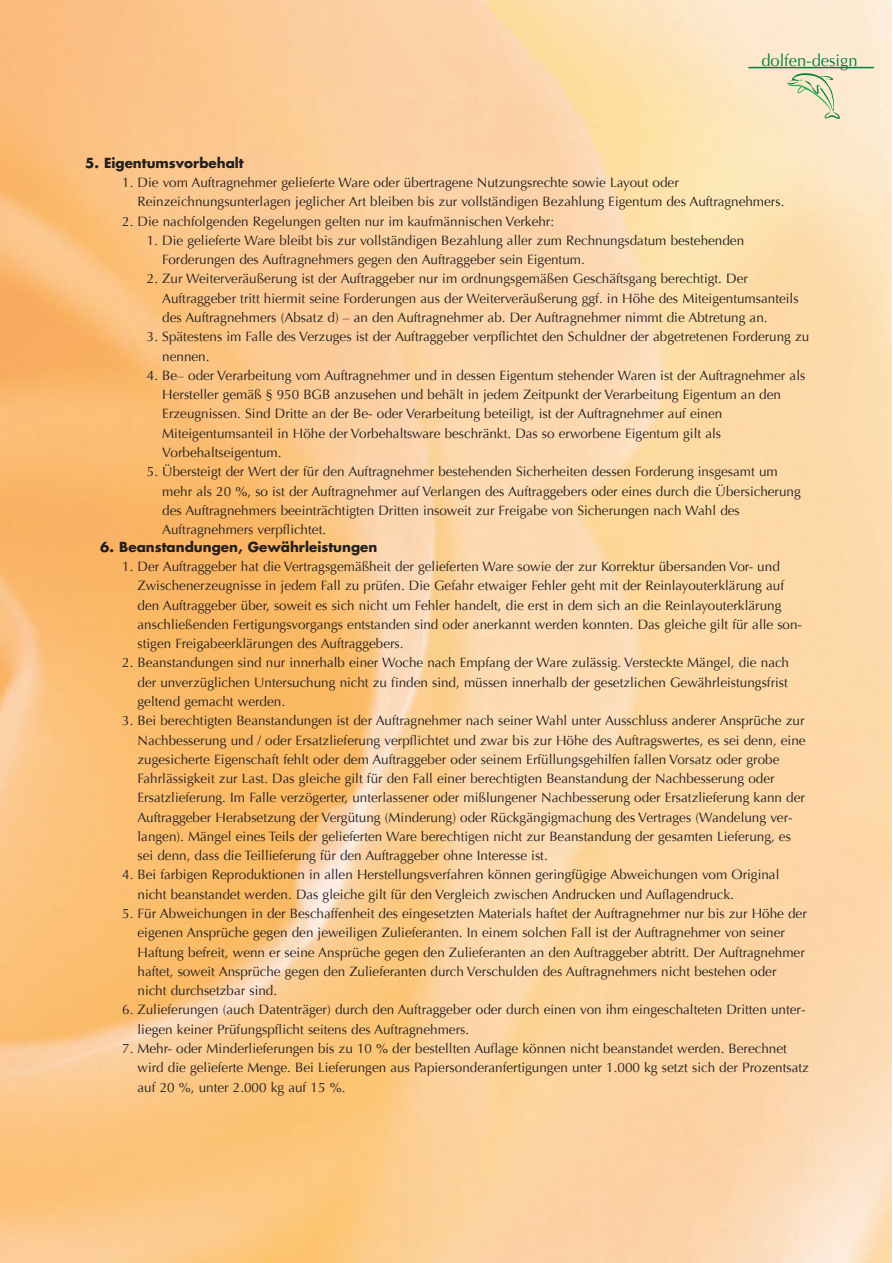
<style>
.page{position:relative;width:893px;height:1263px;background:#fff}
.page>*{position:absolute;margin:0;border:0;box-sizing:border-box;transform-origin:0 0}
.t1{font:16.5px "Optima";color:#007e3d}
.t2{font:13.5px/19.4px "Optima";color:#231f20}
.t3{font:700 13.5px "Futura";color:#231f20}
</style>
<div class="page">
<img style="left:0;top:0;width:892px;height:1262px">
<svg style="left:787px;top:73px;width:53px;height:46px;background:#dfdcbb"></svg>
<hr style="left:748px;top:67px;width:126px;height:1px;background:#007e3d">
<p class="t1" style="left:761px;top:51px;width:98px">dolfen-design</p>
<p class="t3" style="left:85px;top:157px;width:160px">5. Eigentumsvorbehalt</p>
<p class="t2" style="left:138px;top:173px;width:648px;text-indent:-15px">1. Die vom Auftragnehmer gelieferte Ware oder übertragene Nutzungsrechte sowie Layout oder<br>Reinzeichnungsunterlagen jeglicher Art bleiben bis zur vollständigen Bezahlung Eigentum des Auftragnehmers.</p>
<p class="t2" style="left:122px;top:212px;width:433px">2. Die nachfolgenden Regelungen gelten nur im kaufmännischen Verkehr:</p>
<p class="t2" style="left:162px;top:231px;width:583px;text-indent:-15px">1. Die gelieferte Ware bleibt bis zur vollständigen Bezahlung aller zum Rechnungsdatum bestehenden<br>Forderungen des Auftragnehmers gegen den Auftraggeber sein Eigentum.</p>
<p class="t2" style="left:162px;top:269px;width:638px;text-indent:-15px">2. Zur Weiterveräußerung ist der Auftraggeber nur im ordnungsgemäßen Geschäftsgang berechtigt. Der<br>Auftraggeber tritt hiermit seine Forderungen aus der Weiterveräußerung ggf. in Höhe des Miteigentumsanteils des Auftragnehmers (Absatz d) – an den Auftragnehmer ab. Der Auftragnehmer nimmt die Abtretung an.</p>
<p class="t2" style="left:162px;top:327px;width:649px;text-indent:-15px">3. Spätestens im Falle des Verzuges ist der Auftraggeber verpflichtet den Schuldner der abgetretenen Forderung zu nennen.</p>
<p class="t2" style="left:162px;top:366px;width:644px;text-indent:-15px">4. Be– oder Verarbeitung vom Auftragnehmer und in dessen Eigentum stehender Waren ist der Auftragnehmer als Hersteller gemäß § 950 BGB anzusehen und behält in jedem Zeitpunkt der Verarbeitung Eigentum an den Erzeugnissen. Sind Dritte an der Be- oder Verarbeitung beteiligt, ist der Auftragnehmer auf einen Miteigentumsanteil in Höhe der Vorbehaltsware beschränkt. Das so erworbene Eigentum gilt als Vorbehaltseigentum.</p>
<p class="t2" style="left:162px;top:462px;width:640px;text-indent:-15px">5. Übersteigt der Wert der für den Auftragnehmer bestehenden Sicherheiten dessen Forderung insgesamt um mehr als 20 %, so ist der Auftragnehmer auf Verlangen des Auftraggebers oder eines durch die Übersicherung des Auftragnehmers beeinträchtigten Dritten insoweit zur Freigabe von Sicherungen nach Wahl des Auftragnehmers verpflichtet.</p>
<p class="t3" style="left:100px;top:541px;width:278px">6. Beanstandungen, Gewährleistungen</p>
<p class="t2" style="left:138px;top:557px;width:666px;text-indent:-15px">1. Der Auftraggeber hat die Vertragsgemäßheit der gelieferten Ware sowie der zur Korrektur übersanden Vor- und Zwischenerzeugnisse in jedem Fall zu prüfen. Die Gefahr etwaiger Fehler geht mit der Reinlayouterklärung auf den Auftraggeber über, soweit es sich nicht um Fehler handelt, die erst in dem sich an die Reinlayouterklärung anschließenden Fertigungsvorgangs entstanden sind oder anerkannt werden konnten. Das gleiche gilt für alle son&shy;stigen Freigabeerklärungen des Auftraggebers.</p>
<p class="t2" style="left:138px;top:653px;width:653px;text-align:justify;text-indent:-15px">2. Beanstandungen sind nur innerhalb einer Woche nach Empfang der Ware zulässig. Versteckte Mängel, die nach der unverzüglichen Untersuchung nicht zu finden sind, müssen innerhalb der gesetzlichen Gewährleistungsfrist geltend gemacht werden.</p>
<p class="t2" style="left:138px;top:711px;width:670px;text-indent:-15px">3. Bei berechtigten Beanstandungen ist der Auftragnehmer nach seiner Wahl unter Ausschluss anderer Ansprüche zur Nachbesserung und / oder Ersatzlieferung verpflichtet und zwar bis zur Höhe des Auftragswertes, es sei denn, eine zugesicherte Eigenschaft fehlt oder dem Auftraggeber oder seinem Erfüllungsgehilfen fallen Vorsatz oder grobe Fahrlässigkeit zur Last. Das gleiche gilt für den Fall einer berechtigten Beanstandung der Nachbesserung oder Ersatzlieferung. Im Falle verzögerter, unterlassener oder mißlungener Nachbesserung oder Ersatzlieferung kann der Auftraggeber Herabsetzung der Vergütung (Minderung) oder Rückgängigmachung des Vertrages (Wandelung ver&shy;langen). Mängel eines Teils der gelieferten Ware berechtigen nicht zur Beanstandung der gesamten Lieferung, es sei denn, dass die Teillieferung für den Auftraggeber ohne Interesse ist.</p>
<p class="t2" style="left:138px;top:865px;width:643px;text-indent:-15px">4. Bei farbigen Reproduktionen in allen Herstellungsverfahren können geringfügige Abweichungen vom Original nicht beanstandet werden. Das gleiche gilt für den Vergleich zwischen Andrucken und Auflagendruck.</p>
<p class="t2" style="left:138px;top:904px;width:671px;text-indent:-15px">5. Für Abweichungen in der Beschaffenheit des eingesetzten Materials haftet der Auftragnehmer nur bis zur Höhe der eigenen Ansprüche gegen den jeweiligen Zulieferanten. In einem solchen Fall ist der Auftragnehmer von seiner Haftung befreit, wenn er seine Ansprüche gegen den Zulieferanten an den Auftraggeber abtritt. Der Auftragnehmer haftet, soweit Ansprüche gegen den Zulieferanten durch Verschulden des Auftragnehmers nicht bestehen oder nicht durchsetzbar sind.</p>
<p class="t2" style="left:138px;top:1000px;width:669px;text-indent:-15px">6. Zulieferungen (auch Datenträger) durch den Auftraggeber oder durch einen von ihm eingeschalteten Dritten unter&shy;liegen keiner Prüfungspflicht seitens des Auftragnehmers.</p>
<p class="t2" style="left:138px;top:1039px;width:673px;text-indent:-15px">7. Mehr- oder Minderlieferungen bis zu 10 % der bestellten Auflage können nicht beanstandet werden. Berechnet wird die gelieferte Menge. Bei Lieferungen aus Papiersonderanfertigungen unter 1.000 kg setzt sich der Prozentsatz auf 20 %, unter 2.000 kg auf 15 %.</p>
</div>
